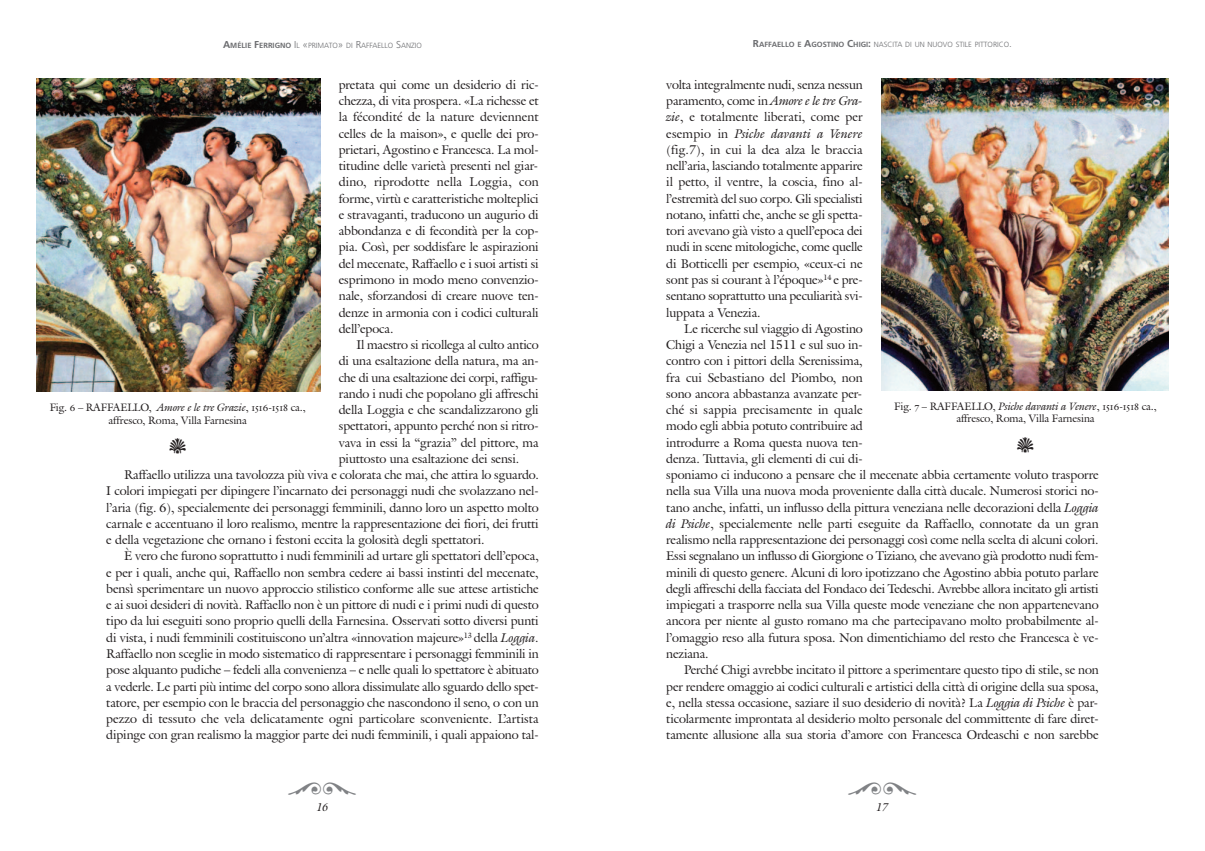
<style>
.page{position:relative;width:1205px;height:851px;background:#fff}
.page>*{position:absolute;margin:0;border:0;box-sizing:border-box;transform-origin:0 0}
.t1{font:12.5px/16.2px "Galliard IT Cby BT";letter-spacing:-.005em;color:#231f20;text-align:justify}
.t2{font:italic 11.25px "Galliard IT Cby BT";color:#231f20}
.t3{font:10.62px/12.5px "Galliard ITC Rm O Sty CC";color:#231f20;text-align:center}
.t4{font:300 7.5px "Frutiger";color:#6c6d70}
.s1{font-weight:700;font-size:10px}
.s2{font-weight:700}
.s3{font-size:10px}
.s4{font-style:italic}
.s5{font-family:"Galliard ITC It CC"}
</style>
<div class="page">
<img style="left:36px;top:78px;width:284px;height:313px">
<img style="left:881px;top:78px;width:287px;height:312px">
<p class="t4" style="left:223px;top:42px;width:200px"><span class="s1">A</span><span class="s2">MÉLIE</span> <span class="s1">F</span><span class="s2">ERRIGNO</span> <span class="s3">I</span>L <span class="s3">«</span>PRIMATO<span class="s3">»</span> DI <span class="s3">R</span>AFFAELLO <span class="s3">S</span>ANZIO</p>
<p class="t4" style="left:753px;top:42px;width:261px"><span class="s1">R</span><span class="s2">AFFAELLO E</span> <span class="s1">A</span><span class="s2">GOSTINO</span> <span class="s1">C</span><span class="s2">HIGI</span><span class="s1">:</span> NASCITA DI UN NUOVO STILE PITTORICO<span class="s3">.</span></p>
<p class="t1" style="left:339px;top:78px;width:201px">pretata qui come un desiderio di ric&shy;chezza, di vita prospera. «La richesse et la fécondité de la nature deviennent celles de la maison», e quelle dei pro&shy;prietari, Agostino e Francesca. La mol&shy;titudine delle varietà presenti nel giar&shy;dino, riprodotte nella Loggia, con forme, virtù e caratteristiche molteplici e stravaganti, traducono un augurio di abbondanza e di fecondità per la cop&shy;pia. Così, per soddisfare le aspirazioni del mecenate, Raffaello e i suoi artisti si esprimono in modo meno convenzio&shy;nale, sforzandosi di creare nuove ten&shy;denze in armonia con i codici culturali dell’epoca.</p>
<p class="t1" style="left:356px;top:338px;width:184px">Il maestro si ricollega al culto antico</p>
<p class="t1" style="left:339px;top:354px;width:201px">di una esaltazione della natura, ma an-</p>
<p class="t1" style="left:339px;top:370px;width:201px">che di una esaltazione dei corpi, raffigu-</p>
<p class="t1" style="left:339px;top:387px;width:201px">rando i nudi che popolano gli affreschi</p>
<p class="t1" style="left:339px;top:403px;width:201px">della Loggia e che scandalizzarono gli</p>
<p class="t1" style="left:339px;top:419px;width:201px">spettatori, appunto perché non si ritro-</p>
<p class="t1" style="left:339px;top:435px;width:201px">vava in essi la “grazia” del pittore, ma</p>
<p class="t1" style="left:339px;top:452px;width:182px">piuttosto una esaltazione dei sensi.</p>
<p class="t1" style="left:124px;top:468px;width:416px">Raffaello utilizza una tavolozza più viva e colorata che mai, che attira lo sguardo.</p>
<p class="t1" style="left:106px;top:484px;width:434px">I colori impiegati per dipingere l’incarnato dei personaggi nudi che svolazzano nel-</p>
<p class="t1" style="left:106px;top:500px;width:434px">l’aria (fig. 6), specialemente dei personaggi femminili, danno loro un aspetto molto</p>
<p class="t1" style="left:106px;top:517px;width:434px">carnale e accentuano il loro realismo, mentre la rappresentazione dei fiori, dei frutti</p>
<p class="t1" style="left:106px;top:533px;width:380px">e della vegetazione che ornano i festoni eccita la golosità degli spettatori.</p>
<p class="t1" style="left:124px;top:549px;width:416px">È vero che furono soprattutto i nudi femminili ad urtare gli spettatori dell’epoca,</p>
<p class="t1" style="left:106px;top:565px;width:434px">e per i quali, anche qui, Raffaello non sembra cedere ai bassi instinti del mecenate,</p>
<p class="t1" style="left:106px;top:582px;width:434px">bensì sperimentare un nuovo approccio stilistico conforme alle sue attese artistiche</p>
<p class="t1" style="left:106px;top:598px;width:434px">e ai suoi desideri di novità. Raffaello non è un pittore di nudi e i primi nudi di questo</p>
<p class="t1" style="left:106px;top:614px;width:434px">tipo da lui eseguiti sono proprio quelli della Farnesina. Osservati sotto diversi punti</p>
<p class="t1" style="left:106px;top:630px;width:434px">di vista, i nudi femminili costituiscono un’altra «innovation majeure»<sup>13</sup> della <span class="s4">Loggia</span>.</p>
<p class="t1" style="left:106px;top:647px;width:434px">Raffaello non sceglie in modo sistematico di rappresentare i personaggi femminili in</p>
<p class="t1" style="left:106px;top:663px;width:434px">pose alquanto pudiche – fedeli alla convenienza – e nelle quali lo spettatore è abituato</p>
<p class="t1" style="left:106px;top:679px;width:434px">a vederle. Le parti più intime del corpo sono allora dissimulate allo sguardo dello spet-</p>
<p class="t1" style="left:106px;top:695px;width:434px">tatore, per esempio con le braccia del personaggio che nascondono il seno, o con un</p>
<p class="t1" style="left:106px;top:712px;width:434px">pezzo di tessuto che vela delicatamente ogni particolare sconveniente. L’artista</p>
<p class="t1" style="left:106px;top:728px;width:434px">dipinge con gran realismo la maggior parte dei nudi femminili, i quali appaiono tal-</p>
<p class="t1" style="left:666px;top:78px;width:198px">volta integralmente nudi, senza nessun paramento, come in <span class="s4">Amore e le tre Gra&shy;zie</span>, e totalmente liberati, come per esempio in <span class="s4">Psiche davanti a Venere </span>(fig.7), in cui la dea alza le braccia nell’aria, lasciando totalmente apparire il petto, il ventre, la coscia, fino al&shy;l’estremità del suo corpo. Gli specialisti notano, infatti che, anche se gli spetta&shy;tori avevano già visto a quell’epoca dei nudi in scene mitologiche, come quelle di Botticelli per esempio, «ceux-ci ne sont pas si courant à l’époque»<sup>14</sup> e pre&shy;sentano soprattutto una peculiarità svi&shy;luppata a Venezia.</p>
<p class="t1" style="left:666px;top:322px;width:434px;text-align:left;text-indent:18px">Le ricerche sul viaggio di Agostino<br>Chigi a Venezia nel 1511 e sul suo in-<br>contro con i pittori della Serenissima,<br>fra cui Sebastiano del Piombo, non<br>sono ancora abbastanza avanzate per-<br>ché si sappia precisamente in quale<br>modo egli abbia potuto contribuire ad<br>introdurre a Roma questa nuova ten-<br>denza. Tuttavia, gli elementi di cui di-<br>sponiamo ci inducono a pensare che il mecenate abbia certamente voluto trasporre nella sua Villa una nuova moda proveniente dalla città ducale. Numerosi storici no&shy;tano anche, infatti, un influsso della pittura veneziana nelle decorazioni della <span class="s4">Loggia di Psiche</span>, specialemente nelle parti eseguite da Raffaello, connotate da un gran realismo nella rappresentazione dei personaggi così come nella scelta di alcuni colori.<br>Essi segnalano un influsso di Giorgione o Tiziano, che avevano già prodotto nudi fem&shy;minili di questo genere. Alcuni di loro ipotizzano che Agostino abbia potuto parlare degli affreschi della facciata del Fondaco dei Tedeschi. Avrebbe allora incitato gli artisti impiegati a trasporre nella sua Villa queste mode veneziane che non appartenevano ancora per niente al gusto romano ma che partecipavano molto probabilmente al&shy;l’omaggio reso alla futura sposa. Non dimentichiamo del resto che Francesca è ve&shy;neziana.</p>
<p class="t1" style="left:666px;top:663px;width:434px;text-indent:18px">Perché Chigi avrebbe incitato il pittore a sperimentare questo tipo di stile, se non per rendere omaggio ai codici culturali e artistici della città di origine della sua sposa, e, nella stessa occasione, saziare il suo desiderio di novità? La <span class="s4">Loggia di Psiche</span> è par&shy;ticolarmente improntata al desiderio molto personale del committente di fare diret&shy;tamente allusione alla sua storia d’amore con Francesca Ordeaschi e non sarebbe</p>
<p class="t3" style="left:50px;top:402px;width:257px">Fig. 6 – RAFFAELLO, <span class="s5">Amore e le tre Grazie</span>, 1516-1518 ca., affresco, Roma, Villa Farnesina</p>
<p class="t3" style="left:894px;top:401px;width:264px">Fig. 7 – RAFFAELLO, <span class="s5">Psiche davanti a Venere</span>, 1516-1518 ca., affresco, Roma, Villa Farnesina</p>
<p class="t2" style="left:317px;top:802px;width:13px">16</p>
<p class="t2" style="left:876px;top:802px;width:13px">17</p>
</div>
